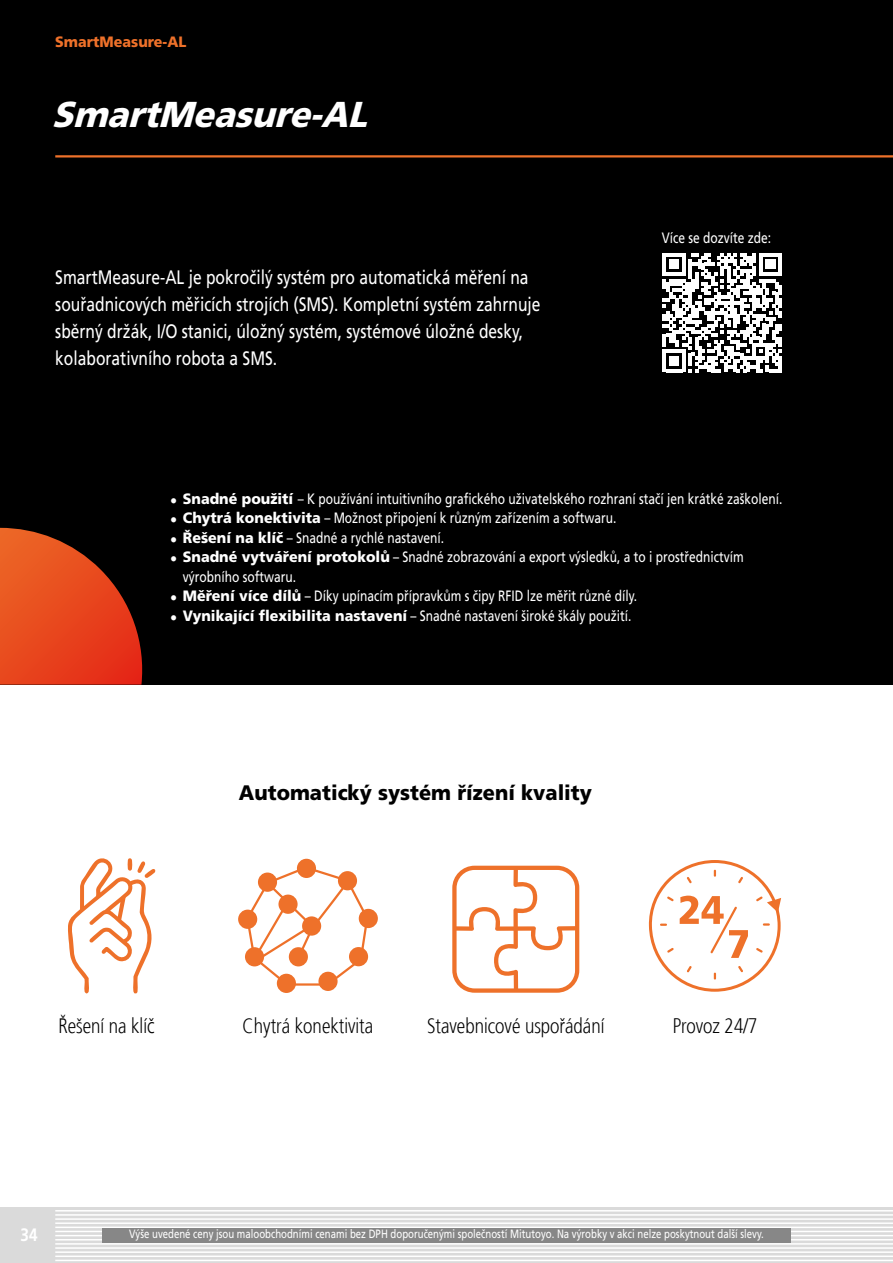
<style>
.page{position:relative;width:893px;height:1263px;background:#fff}
.page>*{position:absolute;margin:0;border:0;box-sizing:border-box;transform-origin:0 0}
.t1{font:italic 900 36px "Mitutoyo Frutiger";color:#fff}
.t2{font:300 21px "Mitutoyo Frutiger";color:#000}
.t3{font:900 21px "Mitutoyo Frutiger";color:#000}
.t4{font:19.5px/27px "Mitutoyo Frutiger";color:#fff}
.t5{font:700 18px "Mitutoyo Frutiger";color:#fff}
.t6{font:15px/19.5px "Mitutoyo Frutiger";color:#fff}
.t7{font:900 15px "Mitutoyo Frutiger";color:#ee712a}
.t8{font:12px "Mitutoyo Frutiger";color:#fff}
.s1{font-weight:900}
</style>
<div class="page">
<div style="left:0;top:1208px;width:55px;height:55px;background:#dadada"></div>
<div style="left:55px;top:1208px;width:838px;height:55px;background:#dadada"></div>
<hr style="left:55px;top:1210px;width:838px;height:1px;background:#fff">
<hr style="left:55px;top:1214px;width:838px;height:2px;background:#fff">
<hr style="left:55px;top:1218px;width:838px;height:2px;background:#fff">
<hr style="left:55px;top:1222px;width:838px;height:2px;background:#fff">
<hr style="left:55px;top:1226px;width:838px;height:2px;background:#fff">
<hr style="left:55px;top:1231px;width:838px;height:1px;background:#fff">
<hr style="left:55px;top:1235px;width:838px;height:1px;background:#fff">
<hr style="left:55px;top:1239px;width:838px;height:1px;background:#fff">
<hr style="left:55px;top:1243px;width:838px;height:1px;background:#fff">
<hr style="left:55px;top:1247px;width:838px;height:2px;background:#fff">
<hr style="left:55px;top:1251px;width:838px;height:2px;background:#fff">
<hr style="left:55px;top:1255px;width:838px;height:2px;background:#fff">
<hr style="left:55px;top:1260px;width:838px;height:1px;background:#fff">
<div style="left:102px;top:1228px;width:689px;height:14px;background:#878787"></div>
<div style="left:0;top:0;width:893px;height:684px;background:#000"></div>
<svg style="left:0;top:528px;width:146px;height:157px"></svg>
<hr style="left:55px;top:155px;width:838px;height:2px;background:#ee712a">
<svg style="left:663px;top:253px;width:119px;height:119px"></svg>
<hr style="left:778px;top:356px;width:4px;height:16px;background:#fff">
<svg style="left:68px;top:858px;width:88px;height:135px"></svg>
<svg style="left:452px;top:866px;width:127px;height:127px"></svg>
<div style="left:297px;top:859px;width:19px;height:19px;background:#ee712a;border-radius:50%"></div>
<div style="left:359px;top:909px;width:19px;height:19px;background:#ee712a;border-radius:50%"></div>
<div style="left:318px;top:972px;width:20px;height:19px;background:#ee712a;border-radius:50%"></div>
<div style="left:277px;top:974px;width:19px;height:19px;background:#ee712a;border-radius:50%"></div>
<div style="left:238px;top:910px;width:19px;height:19px;background:#ee712a;border-radius:50%"></div>
<svg style="left:246px;top:866px;width:122px;height:120px"></svg>
<svg style="left:648px;top:860px;width:133px;height:132px"></svg>
<p class="t7" style="left:55px;top:32px;width:133px">SmartMeasure-AL</p>
<h1 class="t1" style="left:52px;top:93px;width:328px">SmartMeasure-AL</h1>
<h3 class="t4" style="left:55px;top:263px;width:487px">SmartMeasure-AL je pokročilý systém pro automatická měření na souřadnicových měřicích strojích (SMS). Kompletní systém zahrnuje sběrný držák, I/O stanici, úložný systém, systémové úložné desky, kolaborativního robota a SMS.</h3>
<p class="t6" style="left:662px;top:228px;width:111px">Více se dozvíte zde:</p>
<p class="t6" style="left:170px;top:489px;width:614px"><span class="s1">• Snadné použití</span> – K používání intuitivního grafického uživatelského rozhraní stačí jen krátké zaškolení.</p>
<p class="t6" style="left:170px;top:508px;width:448px"><span class="s1">• Chytrá konektivita</span> – Možnost připojení k různým zařízením a softwaru.</p>
<p class="t6" style="left:170px;top:528px;width:276px"><span class="s1">• Řešení na klíč</span> – Snadné a rychlé nastavení.</p>
<p class="t6" style="left:183px;top:547px;width:563px;text-indent:-13px"><span class="s1">• Snadné vytváření protokolů</span> – Snadné zobrazování a export výsledků, a to i prostřednictvím výrobního softwaru.</p>
<p class="t6" style="left:170px;top:586px;width:469px"><span class="s1">• Měření více dílů</span> – Díky upínacím přípravkům s čipy RFID lze měřit různé díly.</p>
<p class="t6" style="left:170px;top:606px;width:463px"><span class="s1">• Vynikající flexibilita nastavení</span> – Snadné nastavení široké škály použití.</p>
<h2 class="t3" style="left:239px;top:779px;width:355px">Automatický systém řízení kvality</h2>
<h2 class="t2" style="left:58px;top:1013px;width:98px">Řešení na klíč</h2>
<h2 class="t2" style="left:243px;top:1013px;width:132px">Chytrá konektivita</h2>
<h2 class="t2" style="left:427px;top:1013px;width:179px">Stavebnicové uspořádání</h2>
<h2 class="t2" style="left:673px;top:1013px;width:86px">Provoz 24/7</h2>
<p class="t5" style="left:21px;top:1224px;width:19px">34</p>
<p class="t8" style="left:129px;top:1227px;width:636px">Výše uvedené ceny jsou maloobchodními cenami bez DPH doporučenými společností Mitutoyo. Na výrobky v akci nelze poskytnout další slevy.</p>
</div>
